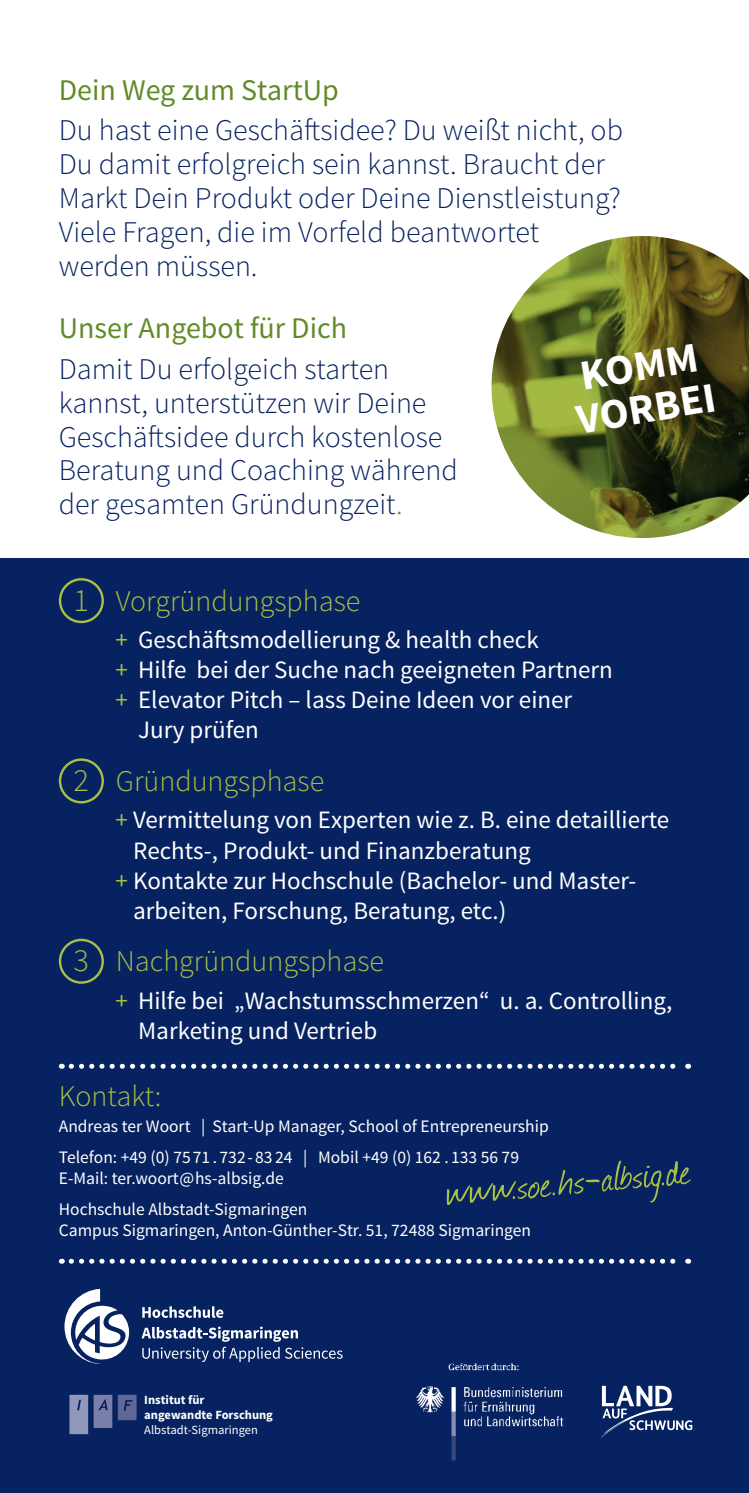
<style>
.page{position:relative;width:749px;height:1493px;background:#fff}
.page>*{position:absolute;margin:0;border:0;box-sizing:border-box;transform-origin:0 0}
.t1{font:47.5px "Journal";color:#a8c045}
.t2{font:700 42.5px/42.8px "Source Sans Pro";color:#fff}
.t3{font:300 30px/33.8px "Source Sans Pro";color:#072260}
.t4{font:300 30px "Source Sans Pro";color:#a8c045}
.t5{font:30px "Source Sans Pro";color:#618b27}
.t6{font:25px/30px "Source Sans Pro";color:#fff}
.t7{font:17.5px/31.2px "Source Sans Pro";color:#fff}
.t8{font:700 12.5px/15px "Source Sans Pro";color:#fff}
.t9{font:12.5px "Source Sans Pro";color:#fff}
.s1{color:#618b27}
.s2{font-size:32.25px}
.s3{color:#a8c045}
</style>
<div class="page">
<div style="left:0;top:558px;width:748px;height:934px;background:#072260"></div>
<img style="left:491px;top:236px;width:257px;height:302px">
<svg style="left:69px;top:1394px;width:19px;height:40px"></svg>
<svg style="left:94px;top:1394px;width:18px;height:33px"></svg>
<svg style="left:118px;top:1394px;width:18px;height:26px"></svg>
<svg style="left:64px;top:1288px;width:66px;height:75px"></svg>
<svg style="left:142px;top:1306px;width:81px;height:11px"></svg>
<svg style="left:141px;top:1326px;width:201px;height:35px"></svg>
<img style="left:448px;top:1363px;width:71px;height:8px">
<img style="left:415px;top:1386px;width:149px;height:74px">
<svg style="left:600px;top:1385px;width:92px;height:54px"></svg>
<svg style="left:71px;top:1258px;width:617px;height:5px"></svg>
<svg style="left:71px;top:1063px;width:617px;height:5px"></svg>
<div style="left:59px;top:578px;width:45px;height:45px;border:2px solid #a8c045;border-radius:50%"></div>
<div style="left:59px;top:758px;width:45px;height:45px;border:2px solid #a8c045;border-radius:50%"></div>
<div style="left:59px;top:938px;width:45px;height:45px;border:2px solid #a8c045;border-radius:50%"></div>
<p class="t5" style="left:59px;top:71px;width:281px">Dein Weg zum StartUp</p>
<p class="t3" style="left:59px;top:114px;width:565px">Du hast eine Geschäftsidee? Du weißt nicht, ob Du damit erfolgreich sein kannst. Braucht der Markt Dein Produkt oder Deine Dienstleistung?<br>Viele Fragen, die im Vorfeld beantwortet werden müssen.</p>
<p class="t5" style="left:59px;top:310px;width:290px">Unser Angebot für Dich</p>
<p class="t3" style="left:59px;top:352px;width:400px">Damit Du erfolgeich starten kannst, unterstützen wir Deine<br>Geschäftsidee durch kostenlose<br>Beratung und Coaching während der gesamten Gründungzeit<span class="s1">.</span></p>
<h2 class="t2" style="left:565px;top:359px;width:142px;rotate:-10deg">KOMM<br>VORBEI</h2>
<p class="t4" style="left:74px;top:582px;width:288px"><span class="s2">1</span> Vorgründungsphase</p>
<p class="t6" style="left:115px;top:625px;width:424px"><span class="s3">+</span> Geschäftsmodellierung &amp; health check</p>
<p class="t6" style="left:115px;top:655px;width:498px"><span class="s3">+</span> Hilfe bei der Suche nach geeigneten Partnern</p>
<p class="t6" style="left:115px;top:685px;width:458px"><span class="s3">+</span> Elevator Pitch – lass Deine Ideen vor einer</p>
<p class="t6" style="left:138px;top:715px;width:122px">Jury prüfen</p>
<p class="t4" style="left:74px;top:762px;width:252px"><span class="s2">2</span> Gründungsphase</p>
<p class="t6" style="left:115px;top:805px;width:555px"><span class="s3">+</span> Vermittelung von Experten wie z. B. eine detaillierte</p>
<p class="t6" style="left:133px;top:835px;width:399px">Rechts-, Produkt- und Finanzberatung</p>
<p class="t6" style="left:115px;top:865px;width:522px"><span class="s3">+</span> Kontakte zur Hochschule (Bachelor- und Master-</p>
<p class="t6" style="left:133px;top:895px;width:374px">arbeiten, Forschung, Beratung, etc.)</p>
<p class="t4" style="left:74px;top:943px;width:312px"><span class="s2">3</span> Nachgründungsphase</p>
<p class="t6" style="left:138px;top:985px;width:535px;text-indent:-23px"><span class="s3">+</span> Hilfe bei „Wachstumsschmerzen“ u. a. Controlling,<br>Marketing und Vertrieb</p>
<p class="t4" style="left:59px;top:1077px;width:104px">Kontakt:</p>
<p class="t7" style="left:59px;top:1110px;width:491px">Andreas ter Woort | Start-Up Manager, School of Entrepreneurship<br>Telefon: +49 (0) 75 71 . 732- 83 24 | Mobil +49 (0) 162 . 133 56 79</p>
<p class="t7" style="left:59px;top:1163px;width:250px">E-Mail: ter.woort@hs-albsig.de<br>Hochschule Albstadt-Sigmaringen</p>
<p class="t7" style="left:59px;top:1214px;width:473px">Campus Sigmaringen, Anton-Günther-Str. 51, 72488 Sigmaringen</p>
<h1 class="t1" style="left:441px;top:1159px;width:248px;rotate:-5deg">www.soe.hs-albsig.de</h1>
<p class="t8" style="left:144px;top:1392px;width:130px">Institut für angewandte Forschung</p>
<p class="t9" style="left:144px;top:1422px;width:115px">Albstadt-Sigmaringen</p>
</div>
